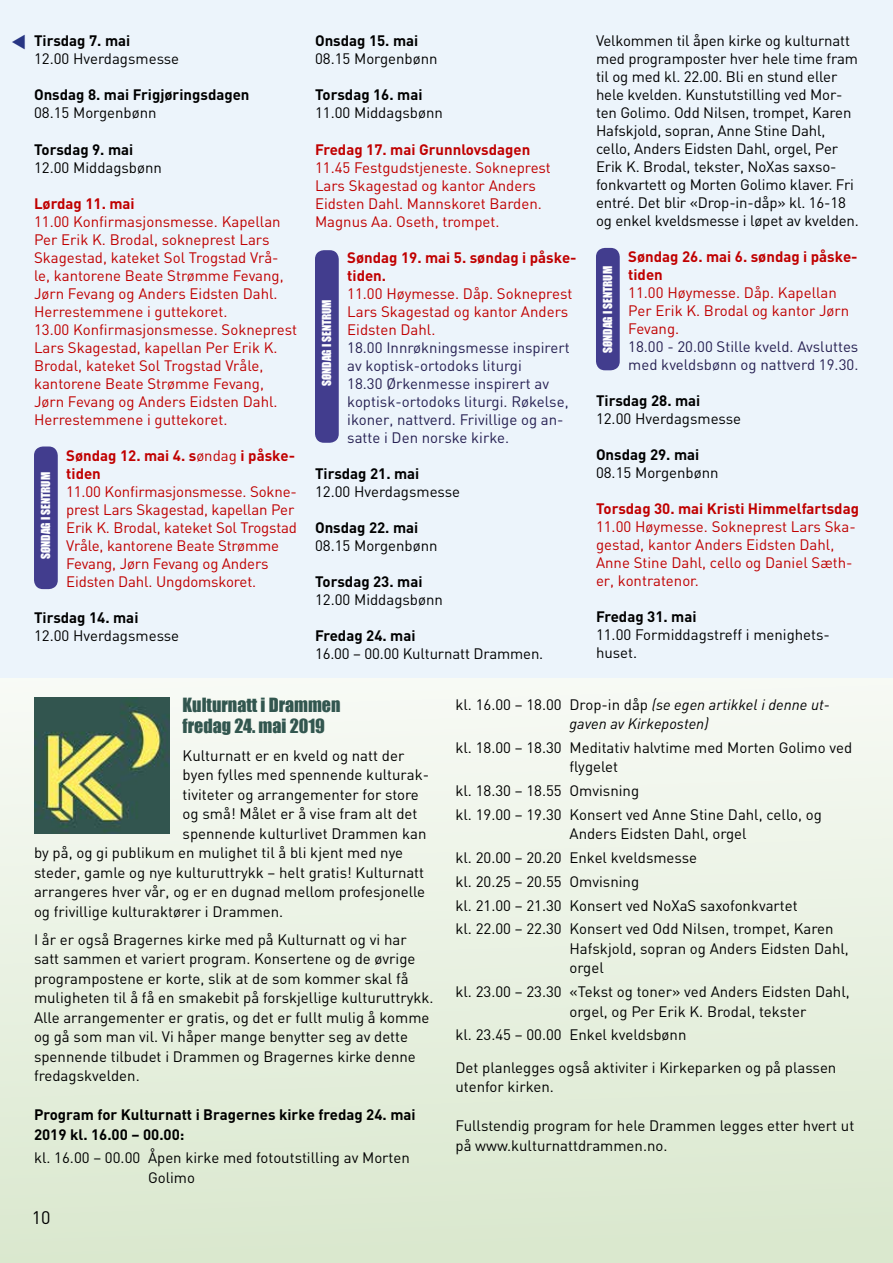
<style>
.page{position:relative;width:893px;height:1263px;background:#fff}
.page>*{position:absolute;margin:0;border:0;box-sizing:border-box;transform-origin:0 0}
.t1{font:18px/21px "Impact";color:#32564f}
.t2{font:18px "DIN";color:#000}
.t3{font:15px/19.5px "DIN";color:#000}
.t4{font:15px/18px "DIN";color:#c00000}
.t5{font:700 15px/19.5px "DIN";color:#000}
.t6{font:15px/18px "DIN";color:#262052}
.t7{font:700 15px/18px "DIN";color:#c00000}
.t8{font:italic 15px/19.5px "DIN";color:#000;text-align:center}
.t9{font:11.4px "Impact";color:#fff}
.s1{font-weight:400}
.s2{font-style:normal}
</style>
<div class="page">
<div style="left:0;top:677px;width:893px;height:586px;background:linear-gradient(to bottom,#f7faf5,#d9e8cd)"></div>
<div style="left:0;top:0;width:893px;height:677px;background:#f0f8f8"></div>
<div style="left:34px;top:446px;width:24px;height:143px;background:#423d8e;border-radius:9px"></div>
<div style="left:596px;top:248px;width:24px;height:122px;background:#423d8e;border-radius:9px"></div>
<div style="left:315px;top:250px;width:24px;height:193px;background:#423d8e;border-radius:9px"></div>
<img style="left:34px;top:697px;width:136px;height:136px">
<p class="t5" style="left:34px;top:31px;width:98px">Tirsdag 7. mai</p>
<p class="t3" style="left:34px;top:49px;width:147px">12.00 Hverdagsmesse</p>
<p class="t5" style="left:34px;top:85px;width:217px">Onsdag 8. mai Frigjøringsdagen</p>
<p class="t3" style="left:34px;top:103px;width:124px">08.15 Morgenbønn</p>
<p class="t5" style="left:34px;top:139px;width:101px">Torsdag 9. mai</p>
<p class="t3" style="left:34px;top:157px;width:129px">12.00 Middagsbønn</p>
<p class="t7" style="left:34px;top:193px;width:102px">Lørdag 11. mai</p>
<p class="t4" style="left:34px;top:212px;width:264px">11.00 Konfirmasjonsmesse. Kapellan Per Erik K. Brodal, sokneprest Lars Skagestad, kateket Sol Trogstad Vrå&shy;le, kantorene Beate Strømme Fevang, Jørn Fevang og Anders Eidsten Dahl.<br>Herrestemmene i guttekoret.<br>13.00 Konfirmasjonsmesse. Sokneprest Lars Skagestad, kapellan Per Erik K.<br>Brodal, kateket Sol Trogstad Vråle, kantorene Beate Strømme Fevang, Jørn Fevang og Anders Eidsten Dahl.<br>Herrestemmene i guttekoret.</p>
<p class="t7" style="left:66px;top:445px;width:230px">Søndag 12. mai 4. s<span class="s1">øndag</span> i påske&shy;tiden</p>
<p class="t4" style="left:66px;top:482px;width:232px">11.00 Konfirmasjonsmesse. Sokne&shy;prest Lars Skagestad, kapellan Per Erik K. Brodal, kateket Sol Trogstad Vråle, kantorene Beate Strømme Fevang, Jørn Fevang og Anders Eidsten Dahl. Ungdomskoret.</p>
<p class="t5" style="left:34px;top:607px;width:106px">Tirsdag 14. mai</p>
<p class="t3" style="left:34px;top:625px;width:147px">12.00 Hverdagsmesse</p>
<p class="t9" style="left:37px;top:559px;width:88px;rotate:-90deg">SØNDAG I SENTRUM</p>
<p class="t5" style="left:315px;top:31px;width:105px">Onsdag 15. mai</p>
<p class="t3" style="left:315px;top:49px;width:124px">08.15 Morgenbønn</p>
<p class="t5" style="left:315px;top:85px;width:109px">Torsdag 16. mai</p>
<p class="t3" style="left:315px;top:103px;width:129px">11.00 Middagsbønn</p>
<p class="t7" style="left:315px;top:139px;width:217px">Fredag 17. mai Grunnlovsdagen</p>
<p class="t4" style="left:315px;top:158px;width:237px">11.45 Festgudstjeneste. Sokneprest<br>Lars Skagestad og kantor Anders<br>Eidsten Dahl. Mannskoret Barden.<br>Magnus Aa. Oseth, trompet.</p>
<p class="t7" style="left:347px;top:247px;width:231px">Søndag 19. mai 5. søndag i påske&shy;tiden.</p>
<p class="t4" style="left:347px;top:284px;width:227px">11.00 Høymesse. Dåp. Sokneprest<br>Lars Skagestad og kantor Anders<br>Eidsten Dahl.</p>
<p class="t6" style="left:347px;top:338px;width:224px">18.00 Innrøkningsmesse inspirert av koptisk-ortodoks liturgi<br>18.30 Ørkenmesse inspirert av koptisk-ortodoks liturgi. Røkelse, ikoner, nattverd. Frivillige og an&shy;satte i Den norske kirke.</p>
<p class="t5" style="left:315px;top:463px;width:106px">Tirsdag 21. mai</p>
<p class="t3" style="left:315px;top:481px;width:147px">12.00 Hverdagsmesse</p>
<p class="t5" style="left:315px;top:517px;width:105px">Onsdag 22. mai</p>
<p class="t3" style="left:315px;top:535px;width:124px">08.15 Morgenbønn</p>
<p class="t5" style="left:315px;top:571px;width:109px">Torsdag 23. mai</p>
<p class="t3" style="left:315px;top:589px;width:129px">12.00 Middagsbønn</p>
<p class="t5" style="left:315px;top:625px;width:102px">Fredag 24. mai</p>
<p class="t3" style="left:315px;top:643px;width:230px">16.00 – 00.00 Kulturnatt Drammen.</p>
<p class="t9" style="left:318px;top:386px;width:88px;rotate:-90deg">SØNDAG I SENTRUM</p>
<p class="t3" style="left:596px;top:32px;width:264px;line-height:18px">Velkommen til åpen kirke og kulturnatt med programposter hver hele time fram til og med kl. 22.00. Bli en stund eller hele kvelden. Kunstutstilling ved Mor&shy;ten Golimo. Odd Nilsen, trompet, Karen Hafskjold, sopran, Anne Stine Dahl, cello, Anders Eidsten Dahl, orgel, Per Erik K. Brodal, tekster, NoXas saxso&shy;fonkvartett og Morten Golimo klaver. Fri entré. Det blir «Drop-in-dåp» kl. 16-18 og enkel kveldsmesse i løpet av kvelden.</p>
<p class="t7" style="left:628px;top:247px;width:231px">Søndag 26. mai 6. søndag i påske&shy;tiden</p>
<p class="t4" style="left:628px;top:284px;width:223px">11.00 Høymesse. Dåp. Kapellan<br>Per Erik K. Brodal og kantor Jørn<br>Fevang.</p>
<p class="t6" style="left:628px;top:338px;width:232px">18.00 - 20.00 Stille kveld. Avsluttes med kveldsbønn og nattverd 19.30.</p>
<p class="t5" style="left:596px;top:390px;width:106px">Tirsdag 28. mai</p>
<p class="t3" style="left:596px;top:409px;width:147px">12.00 Hverdagsmesse</p>
<p class="t5" style="left:596px;top:444px;width:105px">Onsdag 29. mai</p>
<p class="t3" style="left:596px;top:463px;width:124px">08.15 Morgenbønn</p>
<p class="t7" style="left:596px;top:499px;width:264px">Torsdag 30. mai Kristi Himmelfartsdag</p>
<p class="t4" style="left:596px;top:518px;width:261px">11.00 Høymesse. Sokneprest Lars Ska&shy;gestad, kantor Anders Eidsten Dahl,<br>Anne Stine Dahl, cello og Daniel Sæth&shy;er, kontratenor.</p>
<p class="t5" style="left:596px;top:606px;width:102px">Fredag 31. mai</p>
<p class="t3" style="left:596px;top:626px;width:233px;line-height:18px">11.00 Formiddagstreff i menighets&shy;huset.</p>
<p class="t9" style="left:599px;top:353px;width:88px;rotate:-90deg">SØNDAG I SENTRUM</p>
<p class="t1" style="left:183px;top:694px;width:159px">Kulturnatt i Drammen fredag 24. mai 2019</p>
<p class="t3" style="left:183px;top:745px;width:223px">Kulturnatt er en kveld og natt der</p>
<p class="t3" style="left:183px;top:765px;width:248px">byen fylles med spennende kulturak-</p>
<p class="t3" style="left:183px;top:784px;width:238px">tiviteter og arrangementer for store</p>
<p class="t3" style="left:183px;top:804px;width:236px">og små! Målet er å vise fram alt det</p>
<p class="t3" style="left:183px;top:823px;width:245px">spennende kulturlivet Drammen kan</p>
<p class="t3" style="left:34px;top:843px;width:371px">by på, og gi publikum en mulighet til å bli kjent med nye</p>
<p class="t3" style="left:34px;top:862px;width:392px">steder, gamle og nye kulturuttrykk – helt gratis! Kulturnatt</p>
<p class="t3" style="left:34px;top:882px;width:393px">arrangeres hver vår, og er en dugnad mellom profesjonelle</p>
<p class="t3" style="left:34px;top:901px;width:251px">og frivillige kulturaktører i Drammen.</p>
<p class="t3" style="left:34px;top:929px;width:401px">I år er også Bragernes kirke med på Kulturnatt og vi har satt sammen et variert program. Konsertene og de øvrige programpostene er korte, slik at de som kommer skal få muligheten til å få en smakebit på forskjellige kulturuttrykk.<br>Alle arrangementer er gratis, og det er fullt mulig å komme og gå som man vil. Vi håper mange benytter seg av dette spennende tilbudet i Drammen og Bragernes kirke denne fredagskvelden.</p>
<p class="t5" style="left:34px;top:1104px;width:383px">Program for Kulturnatt i Bragernes kirke fredag 24. mai<br>2019 kl. 16.00 – 00.00:</p>
<p class="t3" style="left:148px;top:1148px;width:263px;text-indent:-114px">kl. 16.00 – 00.00 Åpen kirke med fotoutstilling av Morten<br>Golimo</p>
<p class="t2" style="left:32px;top:1207px;width:20px">10</p>
<p class="t8" style="left:455px;top:694px;width:374px"><span class="s2">kl. 16.00 – 18.00 Drop-in dåp</span> (se egen artikkel i denne ut&shy;gaven av Kirkeposten)</p>
<p class="t3" style="left:569px;top:737px;width:284px;text-indent:-114px">kl. 18.00 – 18.30 Meditativ halvtime med Morten Golimo ved flygelet</p>
<p class="t3" style="left:455px;top:778px;width:368px;line-height:23.7px">kl. 18.30 – 18.55 Omvisning<br>kl. 19.00 – 19.30 Konsert ved Anne Stine Dahl, cello, og</p>
<p class="t3" style="left:455px;top:822px;width:380px;line-height:23.7px;text-indent:114px">Anders Eidsten Dahl, orgel<br>kl. 20.00 – 20.20 Enkel kveldsmesse<br>kl. 20.25 – 20.55 Omvisning<br>kl. 21.00 – 21.30 Konsert ved NoXaS saxofonkvartet<br>kl. 22.00 – 22.30 Konsert ved Odd Nilsen, trompet, Karen</p>
<p class="t3" style="left:569px;top:938px;width:281px">Hafskjold, sopran og Anders Eidsten Dahl, orgel</p>
<p class="t3" style="left:569px;top:982px;width:282px;text-indent:-114px">kl. 23.00 – 23.30 «Tekst og toner» ved Anders Eidsten Dahl, orgel, og Per Erik K. Brodal, tekster</p>
<p class="t3" style="left:455px;top:1018px;width:382px;line-height:32.2px">kl. 23.45 – 00.00 Enkel kveldsbønn<br>Det planlegges også aktiviter i Kirkeparken og på plassen</p>
<p class="t3" style="left:455px;top:1077px;width:100px">utenfor kirken.</p>
<p class="t3" style="left:455px;top:1116px;width:400px">Fullstendig program for hele Drammen legges etter hvert ut på www.kulturnattdrammen.no.</p>
</div>
